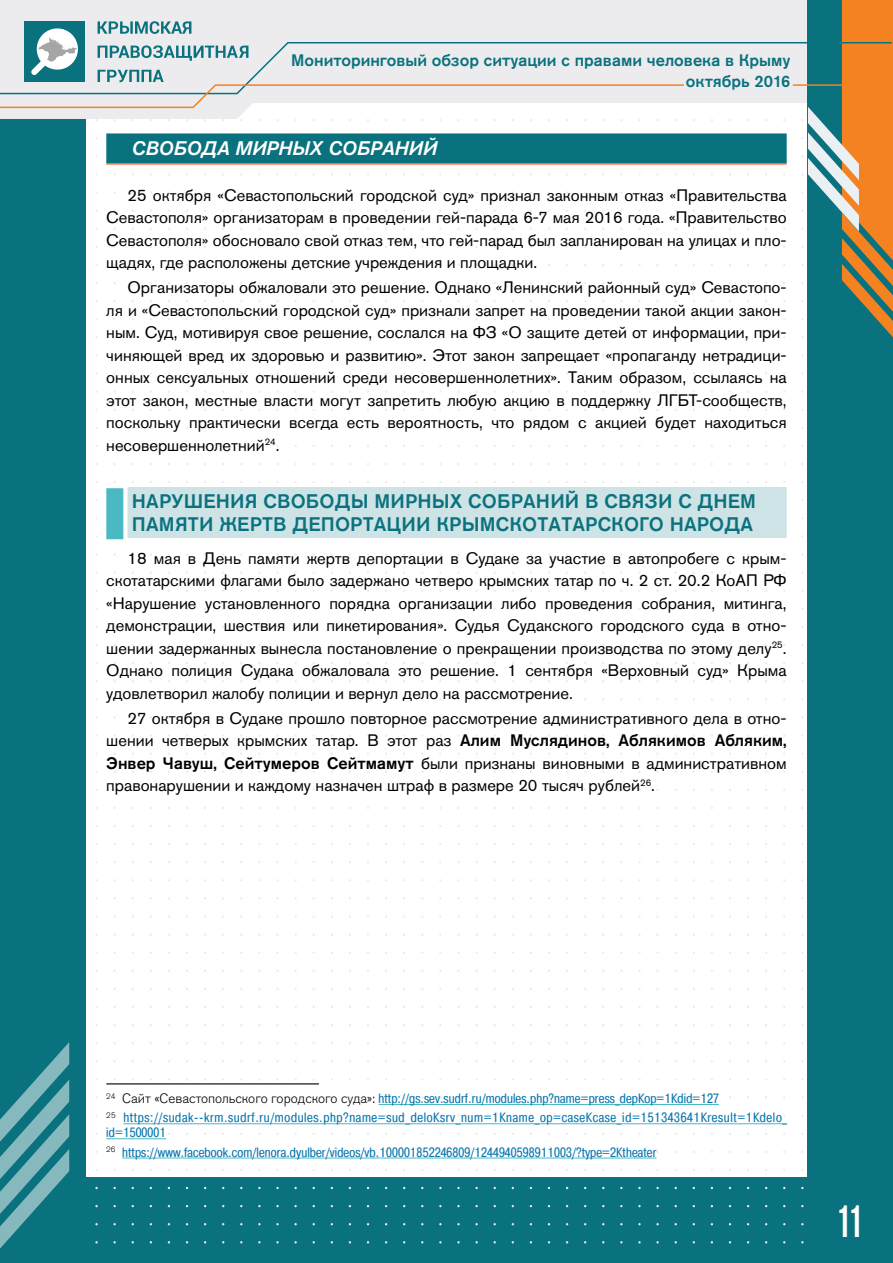
<style>
.page{position:relative;width:893px;height:1263px;background:#fff}
.page>*{position:absolute;margin:0;border:0;box-sizing:border-box;transform-origin:0 0}
.t1{font:500 condensed 45px "Akzidenz Grotesk Pro";color:#fff}
.t2{font:500 19.5px/22.5px "Akzidenz Grotesk Pro";letter-spacing:.01em;color:#0a727e}
.t3{font:italic 500 19.5px "Akzidenz Grotesk Pro";letter-spacing:.01em;color:#fff}
.t4{font:16.5px/22.5px "Akzidenz Grotesk Pro";color:#000;text-align:justify}
.t5{font:500 16.5px/20.7px "Akzidenz Grotesk Pro";color:#0a727e;text-align:right}
.t6{font:13.5px/19.2px "Pragmatica Cond C";letter-spacing:.045em;color:#0976ae}
.t7{font:13.5px/19.2px "Pragmatica Cond C";letter-spacing:.01em;color:#0976ae}
.s1{font-weight:500}
.s2{font-family:"Akzidenz Grotesk Pro";font-weight:300;color:#000}
</style>
<div class="page">
<div style="left:0;top:1178px;width:893px;height:85px;background:#0a727e"></div>
<div style="left:0;top:0;width:85px;height:1263px;background:#0a727e"></div>
<svg style="left:0;top:0;width:837px;height:119px;fill:#ececee"></svg>
<div style="left:808px;top:1px;width:85px;height:1262px;background:#0a727e"></div>
<svg style="left:837px;top:0;width:56px;height:338px"></svg>
<svg style="left:801px;top:101px;width:58px;height:130px"></svg>
<svg style="left:0;top:1042px;width:69px;height:206px"></svg>
<div style="left:24px;top:21px;width:61px;height:61px;background:#0a727e"></div>
<svg style="left:38px;top:28px;width:39px;height:13px"></svg>
<svg style="left:98px;top:21px;width:20px;height:13px"></svg>
<svg style="left:120px;top:21px;width:13px;height:13px"></svg>
<svg style="left:135px;top:21px;width:24px;height:13px"></svg>
<svg style="left:161px;top:21px;width:10px;height:13px"></svg>
<svg style="left:171px;top:21px;width:20px;height:13px"></svg>
<svg style="left:0;top:41px;width:893px;height:54px;background:#cdd4d1"></svg>
<svg style="left:0;top:83px;width:685px;height:26px"></svg>
<hr style="left:793px;top:84px;width:100px;height:2px;background:#f48220">
<div style="left:106px;top:133px;width:681px;height:30px;background:#0a727e"></div>
<hr style="left:106px;top:163px;width:681px;height:2px;background:#f15a22">
<div style="left:128px;top:487px;width:659px;height:51px;background:#cee3e5"></div>
<div style="left:106px;top:488px;width:17px;height:51px;background:#4bb9c2"></div>
<hr style="left:106px;top:1083px;width:213px;height:1px;background:#000">
<hr style="left:379px;top:1104px;width:340px;height:1px;background:#4bb9c2">
<hr style="left:123px;top:1123px;width:664px;height:1px;background:#4bb9c2">
<hr style="left:106px;top:1138px;width:60px;height:1px;background:#4bb9c2">
<hr style="left:122px;top:1158px;width:534px;height:1px;background:#4bb9c2">
<p class="t5" style="left:291px;top:49px;width:501px">Мониторинговый обзор ситуации с правами человека в Крыму октябрь 2016</p>
<p class="t3" style="left:132px;top:135px;width:307px">Сво бода мирных со браний</p>
<p class="t4" style="left:106px;top:184px;width:682px;text-indent:21px">25 октября «Севастопольский городской суд» признал законным отказ «Правительства Севастополя» организаторам в проведении гей-парада 6-7 мая 2016 года. «Правительство Севастополя» обосновало свой отказ тем, что гей-парад был запланирован на улицах и пло&shy;щадях, где расположены детские учреждения и площадки.</p>
<p class="t4" style="left:106px;top:276px;width:682px;text-indent:21px">Организаторы обжаловали это решение. Однако «Ленинский районный суд» Севастопо&shy;ля и «Севастопольский городской суд» признали запрет на проведении такой акции закон&shy;ным. Суд, мотивируя свое решение, сослался на ФЗ «О защите детей от информации, при&shy;чиняющей вред их здоровью и развитию». Этот закон запрещает «пропаганду нетрадици&shy;онных сексуальных отношений среди несовершеннолетних». Таким образом, ссылаясь на этот закон, местные власти могут запретить любую акцию в поддержку ЛГБТ-сообществ, поскольку практически всегда есть вероятность, что рядом с акцией будет находиться несовершеннолетний<sup>24</sup>.</p>
<p class="t2" style="left:132px;top:490px;width:623px">Наруш ения свободы м ирных собраний в связи с Днем памяти жертв депо ртации крымскотатарско го народа</p>
<p class="t4" style="left:106px;top:547px;width:682px;text-indent:21px">18 мая в День памяти жертв депортации в Судаке за участие в автопробеге с крым&shy;скотатарскими флагами было задержано четверо крымских татар по ч. 2 ст. 20.2 КоАП РФ «Нарушение установленного порядка организации либо проведения собрания, митинга, демонстрации, шествия или пикетирования». Судья Судакского городского суда в отно&shy;шении задержанных вынесла постановление о прекращении производства по этому делу<sup>25</sup>.<br>Однако полиция Судака обжаловала это решение. 1 сентября «Верховный суд» Крыма удовлетворил жалобу полиции и вернул дело на рассмотрение.</p>
<p class="t4" style="left:106px;top:706px;width:682px;text-indent:21px">27 октября в Судаке прошло повторное рассмотрение административного дела в отно&shy;шении четверых крымских татар. В этот раз <span class="s1">Алим Муслядинов, Аблякимов Абляким, Энвер Чавуш, Сейтумеров Сейтмамут</span> были признаны виновными в административном правонарушении и каждому назначен штраф в размере 20 тысяч рублей<sup>26</sup>.</p>
<p class="t6" style="left:106px;top:1089px;width:682px"><sup>24</sup> <span class="s2">Сайт «Севастопольского городского суда»:</span> http://gs.sev.sudrf.ru/modules.php?name=press_depКop=1Кdid=127<br><sup>25</sup> https://sudak--krm.sudrf.ru/modules.php?name=sud_deloКsrv_num=1Кname_op=caseКcase_id=151343641Кresult=1Кdelo_</p>
<p class="t7" style="left:106px;top:1123px;width:552px">id=1500001<br><sup>26</sup> https://www.facebook.com/lenora.dyulber/videos/vb.100001852246809/1244940598911003/?type=2Кtheater</p>
<h1 class="t1" style="left:836px;top:1192px;width:29px">11</h1>
</div>
